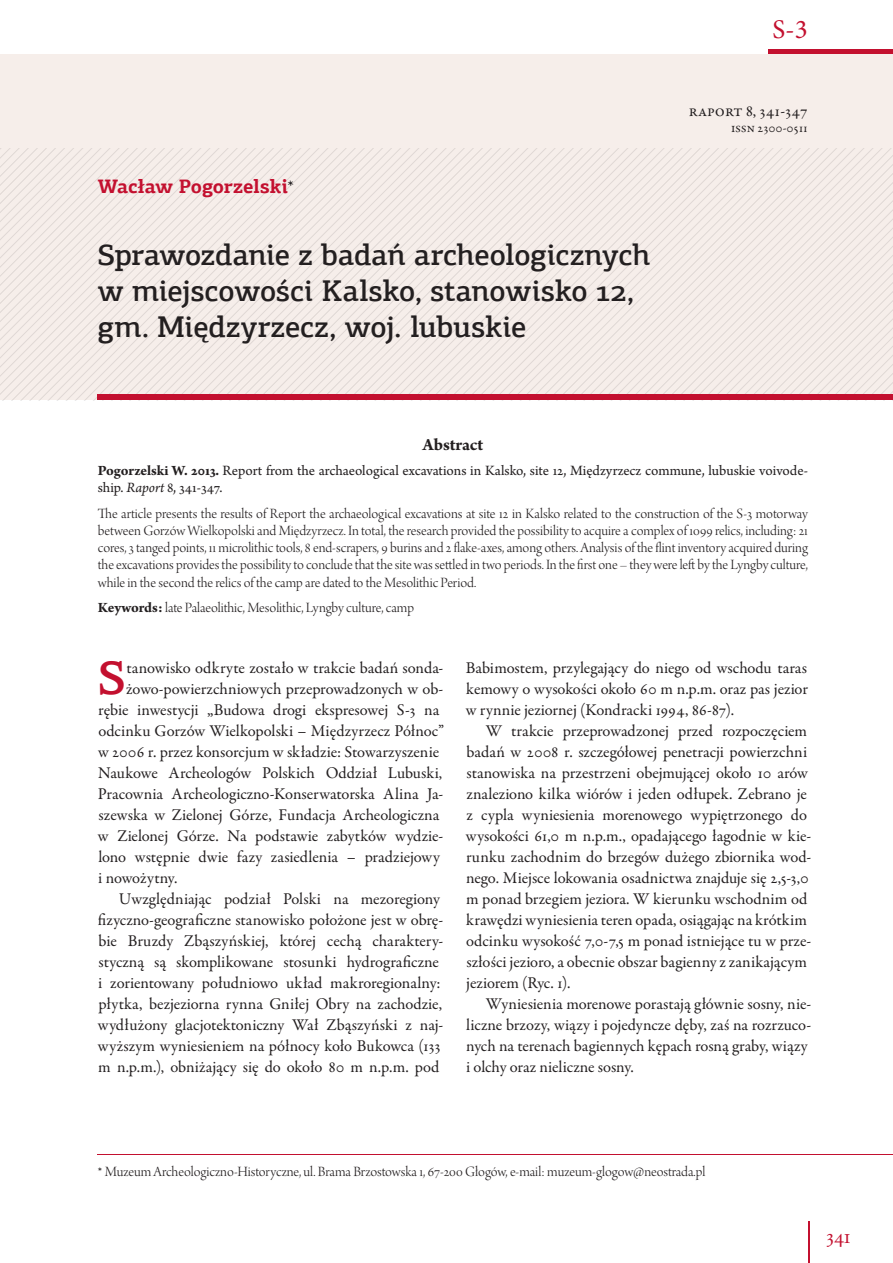
<style>
.page{position:relative;width:893px;height:1263px;background:#fff}
.page>*{position:absolute;margin:0;border:0;box-sizing:border-box;transform-origin:0 0}
.t1{font:500 46.95px "PF Agora Serif Pro";color:#c3102f}
.t2{font:500 30px/36px "PF Agora Slab Pro";letter-spacing:-.005em;color:#231f20}
.t3{font:27px "Minion Pro";color:#c3102f}
.t4{font:21px "Adobe Garamond Pro";color:#c3102f}
.t5{font:700 19.5px "PF Agora Slab Pro";letter-spacing:-.005em;color:#c3102f}
.t6{font:700 18px "Arno Pro";color:#231f20}
.t7{font:16.5px/21px "Garamond Premr Pro";color:#231f20}
.t8{font:15px/17.2px "Arno Pro Light Display";color:#231f20;text-align:justify}
.t9{font:15px/17.2px "Arno Pro";color:#231f20}
.t10{font:13.5px "Garamond Premr Pro";letter-spacing:-.01em;color:#231f20}
.s1{font-family:"Garamond Premr Pro";font-weight:400;color:#231f20}
.s2{font-weight:700}
.s3{font-style:italic}
.s4{font-family:"Arno Pro";font-weight:700}
.s5{font-family:"Garamond Premr Pro";font-size:13.5px}
</style>
<div class="page">
<div style="left:769px;top:49px;width:124px;height:6px;background:#c3102f"></div>
<hr style="left:808px;top:1221px;width:1px;height:42px;background:#c3102f">
<div style="left:0;top:55px;width:893px;height:345px;background:#f6eeea"></div>
<svg style="left:0;top:148px;width:893px;height:252px"></svg>
<div style="left:98px;top:395px;width:795px;height:5px;background:#c3102f"></div>
<hr style="left:98px;top:1154px;width:795px;height:1px;background:#c3102f">
<p class="t5" style="left:98px;top:174px;width:198px">Wacław Pogorzelski<span class="s1">*</span></p>
<h2 class="t2" style="left:98px;top:237px;width:554px">Sprawozdanie z badań archeologicznych w miejscowości Kalsko, stanowisko 12, gm. Międzyrzecz, woj. lubuskie</h2>
<h3 class="t3" style="left:772px;top:13px;width:37px">S-3</h3>
<p class="t7" style="left:689px;top:101px;width:121px">raport 8, 341-347</p>
<p class="t10" style="left:731px;top:120px;width:78px">issn 2300-0511</p>
<p class="t6" style="left:422px;top:434px;width:62px">Abstract</p>
<p class="t9" style="left:98px;top:462px;width:712px"><span class="s2">Pogorzelski W. 2013.</span> Report from the archaeological excavations in Kalsko, site 12, Międzyrzecz commune, lubuskie voivode&shy;ship. <span class="s3">Raport</span> 8, 341-347.</p>
<p class="t8" style="left:98px;top:505px;width:712px">The article presents the results of Report the archaeological excavations at site 12 in Kalsko related to the construction of the S-3 motorway between Gorzów Wielkopolski and Międzyrzecz. In total, the research provided the possibility to acquire a complex of 1099 relics, including: 21 cores, 3 tanged points, 11 microlithic tools, 8 end-scrapers, 9 burins and 2 flake-axes, among others. Analysis of the flint inventory acquired during the excavations provides the possibility to conclude that the site was settled in two periods. In the first one – they were left by the Lyngby culture, while in the second the relics of the camp are dated to the Mesolithic Period.</p>
<p class="t8" style="left:98px;top:600px;width:318px"><span class="s4">Keywords:</span> late Palaeolithic, Mesolithic, Lyngby culture, camp</p>
<h1 class="t1" style="left:98px;top:649px;width:30px">S</h1>
<p class="t7" style="left:127px;top:658px;width:318px">tanowisko odkryte zostało w trakcie badań sonda-</p>
<p class="t7" style="left:126px;top:679px;width:319px">żowo-powierzchniowych przeprowadzonych w ob-</p>
<p class="t7" style="left:98px;top:700px;width:343px">rębie inwestycji „Budowa drogi ekspresowej S-3 na</p>
<p class="t7" style="left:98px;top:721px;width:347px">odcinku Gorzów Wielkopolski – Międzyrzecz Północ”</p>
<p class="t7" style="left:98px;top:742px;width:343px">w 2006 r. przez konsorcjum w składzie: Stowarzyszenie</p>
<p class="t7" style="left:98px;top:763px;width:346px">Naukowe Archeologów Polskich Oddział Lubuski,</p>
<p class="t7" style="left:98px;top:784px;width:347px">Pracownia Archeologiczno-Konserwatorska Alina Ja-</p>
<p class="t7" style="left:99px;top:805px;width:342px">szewska w Zielonej Górze, Fundacja Archeologiczna</p>
<p class="t7" style="left:98px;top:826px;width:347px">w Zielonej Górze. Na podstawie zabytków wydzie-</p>
<p class="t7" style="left:98px;top:847px;width:343px">lono wstępnie dwie fazy zasiedlenia – pradziejowy</p>
<p class="t7" style="left:98px;top:868px;width:81px">i nowożytny.</p>
<p class="t7" style="left:119px;top:889px;width:322px">Uwzględniając podział Polski na mezoregiony</p>
<p class="t7" style="left:98px;top:910px;width:347px">fizyczno-geograficzne stanowisko położone jest w obrę-</p>
<p class="t7" style="left:99px;top:931px;width:346px">bie Bruzdy Zbąszyńskiej, której cechą charaktery-</p>
<p class="t7" style="left:99px;top:952px;width:342px">styczną są skomplikowane stosunki hydrograficzne</p>
<p class="t7" style="left:98px;top:973px;width:344px">i zorientowany południowo układ makroregionalny:</p>
<p class="t7" style="left:98px;top:994px;width:345px">płytka, bezjeziorna rynna Gniłej Obry na zachodzie,</p>
<p class="t7" style="left:98px;top:1015px;width:347px">wydłużony glacjotektoniczny Wał Zbąszyński z naj-</p>
<p class="t7" style="left:98px;top:1036px;width:344px">wyższym wyniesieniem na północy koło Bukowca (133</p>
<p class="t7" style="left:98px;top:1057px;width:342px">m n.p.m.), obniżający się do około 80 m n.p.m. pod</p>
<p class="t7" style="left:466px;top:658px;width:344px;text-align:justify">Babimostem, przylegający do niego od wschodu taras kemowy o wysokości około 60 m n.p.m. oraz pas jezior w rynnie jeziornej (Kondracki 1994, 86-87).</p>
<p class="t7" style="left:466px;top:721px;width:347px;text-indent:20px">W trakcie przeprowadzonej przed rozpoczęciem badań w 2008 r. szczegółowej penetracji powierzchni stanowiska na przestrzeni obejmującej około 10 arów znaleziono kilka wiórów i jeden odłupek. Zebrano je z cypla wyniesienia morenowego wypiętrzonego do wysokości 61,0 m n.p.m., opadającego łagodnie w kie&shy;runku zachodnim do brzegów dużego zbiornika wod&shy;nego. Miejsce lokowania osadnictwa znajduje się 2,5-3,0 m ponad brzegiem jeziora. W kierunku wschodnim od krawędzi wyniesienia teren opada, osiągając na krótkim odcinku wysokość 7,0-7,5 m ponad istniejące tu w prze&shy;szłości jezioro, a obecnie obszar bagienny z zanikającym jeziorem (Ryc. 1).</p>
<p class="t7" style="left:466px;top:994px;width:347px;text-indent:20px">Wyniesienia morenowe porastają głównie sosny, nie&shy;liczne brzozy, wiązy i pojedyncze dęby, zaś na rozrzuco&shy;nych na terenach bagiennych kępach rosną graby, wiązy i olchy oraz nieliczne sosny.</p>
<p class="t8" style="left:98px;top:1163px;width:609px"><span class="s5">*</span> Muzeum Archeologiczno-Historyczne, ul. Brama Brzostowska 1, 67-200 Głogów, e-mail: muzeum-glogow@neostrada.pl</p>
<p class="t4" style="left:826px;top:1224px;width:26px">341</p>
</div>
